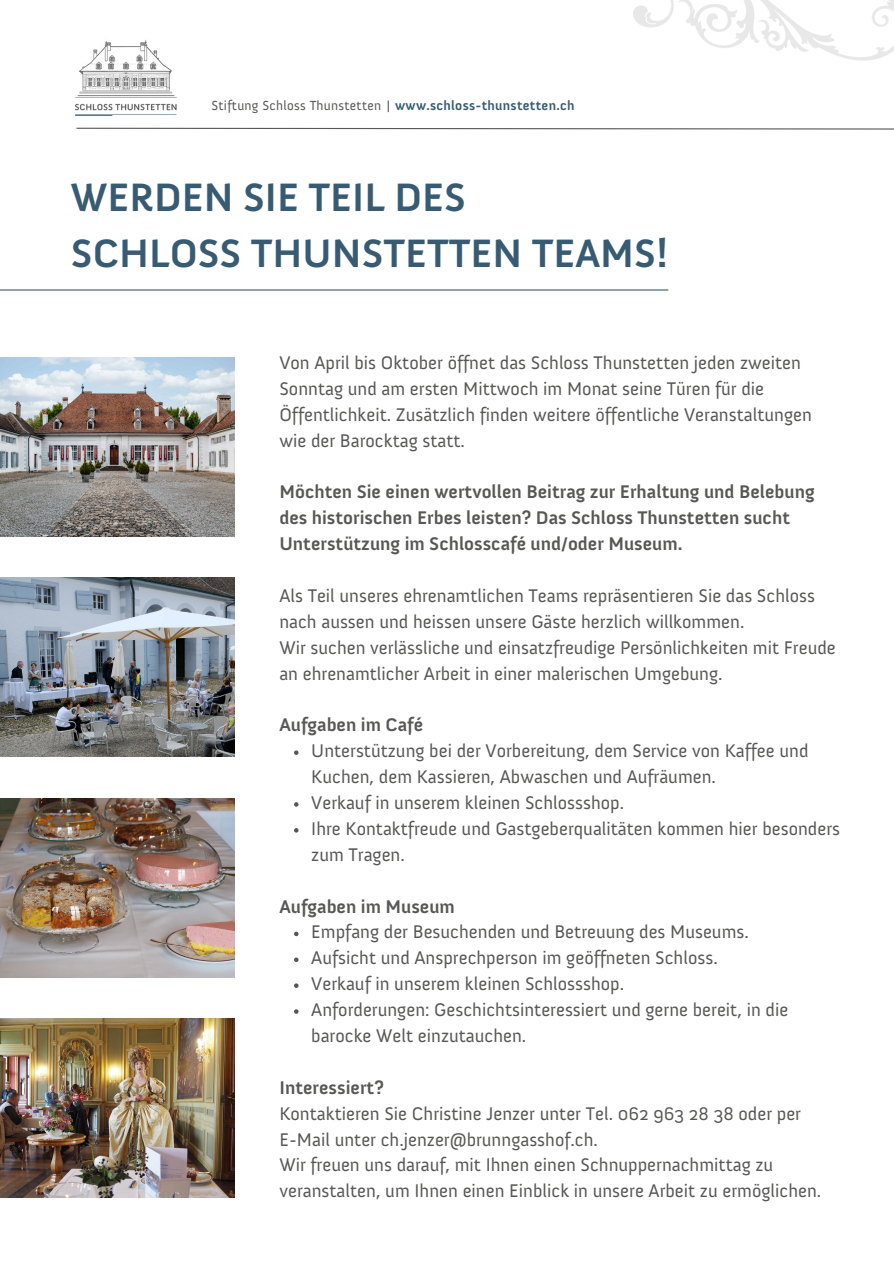
<style>
.page{position:relative;width:894px;height:1264px;background:#fff}
.page>*{position:absolute;margin:0;border:0;box-sizing:border-box;transform-origin:0 0}
.t1{font:700 40.5px/56.2px "Anivers";color:#375b73}
.t2{font:18.75px/25.8px "Anivers Regular 3";color:#575756}
.t3{font:700 18.75px/25.8px "Anivers";color:#575756}
.t4{font:13.5px "Anivers Regular 3";letter-spacing:.02em;color:#575756}
.t5{font:700 13.5px "Anivers";letter-spacing:.02em;color:#375b73}
.s1{font-family:"Anivers";font-weight:700}
</style>
<div class="page">
<img style="left:0;top:1018px;width:234px;height:179px">
<hr style="left:0;top:289px;width:668px;height:1px;background:#375b73">
<img style="left:0;top:358px;width:234px;height:179px">
<img style="left:74px;top:40px;width:103px;height:76px">
<svg style="left:387px;top:100px;width:1px;height:12px"></svg>
<svg style="left:76px;top:127px;width:817px;height:3px"></svg>
<img style="left:633px;top:0;width:260px;height:61px">
<img style="left:0;top:578px;width:234px;height:179px">
<img style="left:0;top:798px;width:234px;height:179px">
<svg style="left:294px;top:750px;width:4px;height:5px"></svg>
<svg style="left:294px;top:802px;width:4px;height:4px"></svg>
<svg style="left:294px;top:828px;width:4px;height:4px"></svg>
<svg style="left:294px;top:931px;width:4px;height:5px"></svg>
<svg style="left:294px;top:957px;width:4px;height:5px"></svg>
<svg style="left:294px;top:983px;width:4px;height:4px"></svg>
<svg style="left:294px;top:1009px;width:4px;height:4px"></svg>
<p class="t4" style="left:211px;top:99px;width:171px">Stiftung Schloss Thunstetten</p>
<h2 class="t5" style="left:395px;top:99px;width:181px">www.schloss-thunstetten.ch</h2>
<p class="t1" style="left:71px;top:172px;width:598px">WERDEN SIE TEIL DES<br>SCHLOSS THUNSTETTEN TEAMS!</p>
<p class="t2" style="left:279px;top:351px;width:534px">Von April bis Oktober öffnet das Schloss Thunstetten jeden zweiten Sonntag und am ersten Mittwoch im Monat seine Türen für die Öffentlichkeit. Zusätzlich finden weitere öffentliche Veranstaltungen wie der Barocktag statt.</p>
<p class="t3" style="left:279px;top:480px;width:536px">Möchten Sie einen wertvollen Beitrag zur Erhaltung und Belebung des historischen Erbes leisten? Das Schloss Thunstetten sucht<br>Unterstützung im Schlosscafé und/oder Museum.</p>
<p class="t2" style="left:279px;top:584px;width:557px">Als Teil unseres ehrenamtlichen Teams repräsentieren Sie das Schloss nach aussen und heissen unsere Gäste herzlich willkommen.<br>Wir suchen verlässliche und einsatzfreudige Persönlichkeiten mit Freude an ehrenamtlicher Arbeit in einer malerischen Umgebung.</p>
<h2 class="t3" style="left:279px;top:713px;width:145px">Aufgaben im Café</h2>
<h2 class="t2" style="left:311px;top:739px;width:498px">Unterstützung bei der Vorbereitung, dem Service von Kaffee und<br>Kuchen, dem Kassieren, Abwaschen und Aufräumen.</h2>
<h2 class="t2" style="left:311px;top:791px;width:314px">Verkauf in unserem kleinen Schlossshop.</h2>
<h2 class="t2" style="left:311px;top:817px;width:530px">Ihre Kontaktfreude und Gastgeberqualitäten kommen hier besonders zum Tragen.</h2>
<p class="t3" style="left:279px;top:894px;width:177px">Aufgaben im Museum</p>
<p class="t2" style="left:311px;top:920px;width:439px">Empfang der Besuchenden und Betreuung des Museums.</p>
<p class="t2" style="left:311px;top:946px;width:408px">Aufsicht und Ansprechperson im geöffneten Schloss.</p>
<h2 class="t2" style="left:311px;top:972px;width:314px">Verkauf in unserem kleinen Schlossshop.</h2>
<p class="t2" style="left:311px;top:998px;width:478px">Anforderungen: Geschichtsinteressiert und gerne bereit, in die barocke Welt einzutauchen.</p>
<p class="t2" style="left:279px;top:1075px;width:543px"><span class="s1">Interessiert?<br></span>Kontaktieren Sie Christine Jenzer unter Tel. 062 963 28 38 oder per E-Mail unter ch.jenzer@brunngasshof.ch.<br>Wir freuen uns darauf, mit Ihnen einen Schnuppernachmittag zu veranstalten, um Ihnen einen Einblick in unsere Arbeit zu ermöglichen.</p>
</div>
